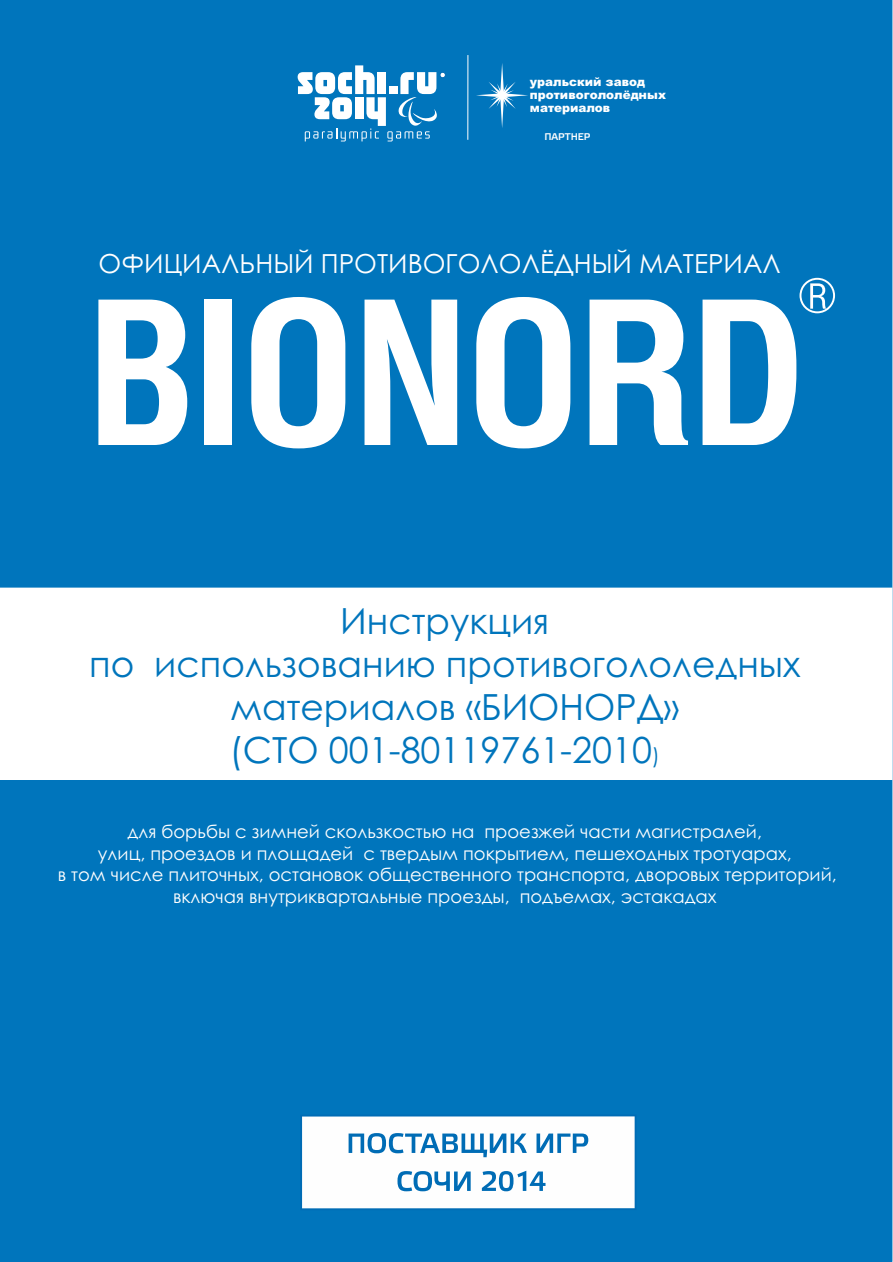
<style>
.page{position:relative;width:893px;height:1262px;background:#fff}
.page>*{position:absolute;margin:0;border:0;box-sizing:border-box;transform-origin:0 0}
.t1{font:36px/42.9px "Century Gothic";color:#0075bc;text-align:center}
.t2{font:26.25px "Century Gothic";color:#fff}
.t3{font:18px/21.5px "Century Gothic";color:#fff;text-align:center}
.t4{font:900 12px/12.6px "Arial";color:#fff}
.t5{font:500 9.75px "Etelka";color:#fff}
.s1{font-size:21px}
</style>
<div class="page">
<div style="left:0;top:0;width:892px;height:1261px;background:#0075bc"></div>
<svg style="left:98px;top:299px;width:89px;height:146px"></svg>
<div style="left:204px;top:299px;width:28px;height:146px;background:#fff"></div>
<svg style="left:251px;top:297px;width:94px;height:151px"></svg>
<svg style="left:364px;top:299px;width:93px;height:146px"></svg>
<svg style="left:476px;top:297px;width:94px;height:151px"></svg>
<svg style="left:589px;top:299px;width:99px;height:146px"></svg>
<svg style="left:702px;top:278px;width:133px;height:167px"></svg>
<svg style="left:300px;top:1114px;width:336px;height:96px"></svg>
<div style="left:0;top:588px;width:891px;height:191px;background:#fff"></div>
<div style="left:0;top:587px;width:892px;height:193px;border:1px solid #fff"></div>
<svg style="left:476px;top:63px;width:52px;height:65px;background:#1982c2"></svg>
<svg style="left:297px;top:65px;width:148px;height:76px"></svg>
<hr style="left:467px;top:55px;width:1px;height:85px;background:#fff">
<p class="t4" style="left:530px;top:77px;width:137px">уральский завод противогололёдных материалов</p>
<p class="t5" style="left:544px;top:133px;width:48px">ПАРТНЕР</p>
<h2 class="t2" style="left:99px;top:253px;width:683px">ОФИЦИАЛЬНЫЙ ПРОТИВОГОЛОЛЁДНЫЙ МАТЕРИАЛ</h2>
<h1 class="t1" style="left:89px;top:603px;width:712px">Инструкция<br>по использованию противогололедных материалов «БИОНОРД»<br>(СТО 001-80119761-2010<span class="s1">)</span></h1>
<p class="t3" style="left:58px;top:822px;width:780px">для борьбы с зимней скользкостью на проезжей части магистралей,<br>улиц, проездов и площадей с твердым покрытием, пешеходных тротуарах,<br>в том числе плиточных, остановок общественного транспорта, дворовых территорий, включая внутриквартальные проезды, подъемах, эстакадах</p>
</div>
